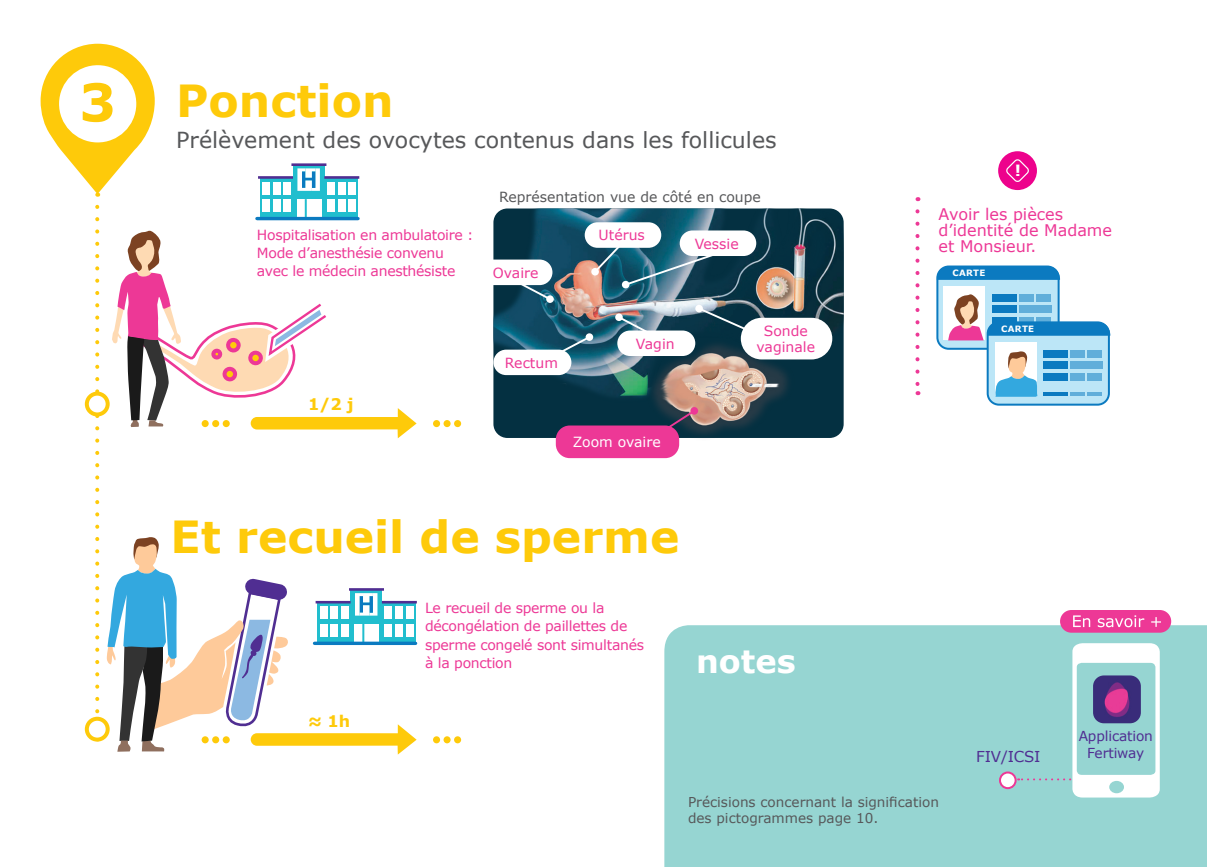
<style>
.page{position:relative;width:1207px;height:867px;background:#fff}
.page>*{position:absolute;margin:0;border:0;box-sizing:border-box;transform-origin:0 0}
.t1{font:52px "Merck";color:#feca0a}
.t2{font:700 52px "Verdana";color:#feca0a}
.t3{font:700 44.2px "Verdana";color:#feca0a}
.t4{font:700 32px "Verdana";color:#fff}
.t5{font:22px "Verdana";color:#57585a}
.t6{font:16px/16px "Verdana";color:#ed3896}
.t7{font:700 16px "Verdana";color:#feca0a}
.t8{font:700 15.4px "Verdana";color:#fff}
.t9{font:15px "Verdana";letter-spacing:-.01em;color:#502e92}
.t10{font:14px/18px "Verdana";letter-spacing:-.02em;color:#ed3896}
.t11{font:14px "Verdana";color:#57585a}
.t12{font:14px/16.8px "Verdana";color:#ed3896;text-align:center}
.t13{font:14px "Verdana";color:#fff}
.t14{font:13.8px/16.2px "Verdana";letter-spacing:-.01em;color:#502e92;text-align:center}
.t15{font:13.6px/16px "Verdana";color:#57585a}
.t16{font:700 8.6px "Verdana";letter-spacing:.035em;color:#fff}
</style>
<div class="page">
<img style="left:493px;top:208px;width:350px;height:230px">
<img style="left:630px;top:322px;width:170px;height:116px">
<svg style="left:95px;top:207px;width:4px;height:507px"></svg>
<svg style="left:87px;top:393px;width:21px;height:21px"></svg>
<div style="left:85px;top:391px;width:25px;height:25px;border:4px solid #feca0a;border-radius:50%"></div>
<svg style="left:87px;top:718px;width:21px;height:21px"></svg>
<div style="left:85px;top:716px;width:25px;height:25px;border:4px solid #feca0a;border-radius:50%"></div>
<div style="left:443px;top:420px;width:7px;height:7px;background:#feca0a;border-radius:50%"></div>
<div style="left:433px;top:420px;width:7px;height:7px;background:#feca0a;border-radius:50%"></div>
<div style="left:454px;top:420px;width:7px;height:7px;background:#feca0a;border-radius:50%"></div>
<div style="left:443px;top:736px;width:7px;height:7px;background:#feca0a;border-radius:50%"></div>
<div style="left:433px;top:736px;width:7px;height:7px;background:#feca0a;border-radius:50%"></div>
<div style="left:454px;top:736px;width:7px;height:7px;background:#feca0a;border-radius:50%"></div>
<svg style="left:112px;top:230px;width:304px;height:208px"></svg>
<svg style="left:915px;top:211px;width:4px;height:184px"></svg>
<div style="left:937px;top:266px;width:121px;height:83px;background:#bce6f7;border-radius:11px"></div>
<div style="left:936px;top:265px;width:123px;height:85px;border:2px solid #0b7ac0;border-radius:11px"></div>
<svg style="left:936px;top:265px;width:124px;height:16px;background:#288ac8"></svg>
<div style="left:943px;top:286px;width:41px;height:54px;background:#fff"></div>
<div style="left:987px;top:322px;width:121px;height:82px;background:#bce6f7;border-radius:11px"></div>
<div style="left:986px;top:321px;width:123px;height:84px;border:2px solid #0b7ac0;border-radius:11px"></div>
<svg style="left:948px;top:293px;width:163px;height:47px"></svg>
<div style="left:995px;top:342px;width:41px;height:54px;background:#fff"></div>
<svg style="left:995px;top:351px;width:42px;height:45px"></svg>
<div style="left:1043px;top:350px;width:24px;height:8px;background:#0b7ac0"></div>
<div style="left:1043px;top:373px;width:24px;height:8px;background:#0b7ac0"></div>
<hr style="left:1043px;top:392px;width:24px;height:4px;background:#0b7ac0">
<div style="left:1043px;top:361px;width:24px;height:8px;background:#0b7ac0"></div>
<div style="left:1069px;top:350px;width:15px;height:8px;background:#60aeda"></div>
<div style="left:1069px;top:373px;width:15px;height:8px;background:#60aeda"></div>
<svg style="left:1070px;top:392px;width:14px;height:4px"></svg>
<div style="left:1069px;top:361px;width:33px;height:8px;background:#60aeda"></div>
<div style="left:1087px;top:350px;width:14px;height:8px;background:#60aeda"></div>
<div style="left:1087px;top:373px;width:14px;height:8px;background:#60aeda"></div>
<hr style="left:1087px;top:392px;width:14px;height:4px;background:#60aeda">
<div style="left:591px;top:268px;width:8px;height:7px;background:#f8e0d6;border-radius:50%"></div>
<svg style="left:592px;top:230px;width:132px;height:57px;background:#336679"></svg>
<div style="left:622px;top:281px;width:7px;height:7px;background:#fff;border-radius:50%"></div>
<div style="left:584px;top:222px;width:77px;height:26px;background:#fff;border-radius:13px"></div>
<div style="left:679px;top:230px;width:77px;height:26px;background:#fff;border-radius:13px"></div>
<div style="left:617px;top:330px;width:78px;height:26px;background:#fff;border-radius:13px"></div>
<div style="left:493px;top:349px;width:78px;height:26px;background:#fff;border-radius:13px"></div>
<div style="left:480px;top:259px;width:72px;height:26px;background:#fff;border-radius:13px"></div>
<svg style="left:508px;top:276px;width:44px;height:25px"></svg>
<div style="left:546px;top:295px;width:8px;height:8px;background:#fff;border-radius:50%"></div>
<svg style="left:616px;top:314px;width:44px;height:26px"></svg>
<div style="left:615px;top:313px;width:8px;height:8px;background:#fff;border-radius:50%"></div>
<svg style="left:548px;top:334px;width:44px;height:26px"></svg>
<div style="left:585px;top:333px;width:8px;height:8px;background:#fff;border-radius:50%"></div>
<svg style="left:635px;top:408px;width:62px;height:42px;background:#435765"></svg>
<div style="left:690px;top:407px;width:8px;height:7px;background:#ed3896;border-radius:50%"></div>
<div style="left:556px;top:425px;width:123px;height:33px;background:#ed3896;border-radius:14px"></div>
<svg style="left:41px;top:44px;width:114px;height:153px"></svg>
<div style="left:59px;top:65px;width:78px;height:78px;background:#fff;border-radius:50%"></div>
<svg style="left:260px;top:191px;width:33px;height:26px"></svg>
<svg style="left:324px;top:191px;width:34px;height:26px"></svg>
<div style="left:293px;top:165px;width:31px;height:53px;background:#21bece"></div>
<svg style="left:258px;top:163px;width:101px;height:28px"></svg>
<div style="left:297px;top:199px;width:24px;height:19px;background:#fff"></div>
<svg style="left:305px;top:199px;width:2px;height:18px"></svg>
<div style="left:284px;top:182px;width:7px;height:12px;background:#fff"></div>
<div style="left:284px;top:200px;width:7px;height:12px;background:#fff"></div>
<div style="left:348px;top:182px;width:8px;height:12px;background:#fff"></div>
<div style="left:348px;top:200px;width:8px;height:12px;background:#fff"></div>
<div style="left:263px;top:182px;width:7px;height:12px;background:#fff"></div>
<div style="left:263px;top:200px;width:7px;height:12px;background:#fff"></div>
<div style="left:327px;top:182px;width:7px;height:12px;background:#fff"></div>
<div style="left:327px;top:200px;width:7px;height:12px;background:#fff"></div>
<div style="left:273px;top:182px;width:7px;height:12px;background:#fff"></div>
<div style="left:273px;top:200px;width:7px;height:12px;background:#fff"></div>
<div style="left:338px;top:182px;width:7px;height:12px;background:#fff"></div>
<div style="left:338px;top:200px;width:7px;height:12px;background:#fff"></div>
<hr style="left:257px;top:217px;width:101px;height:3px;background:#0b7ac0">
<svg style="left:107px;top:537px;width:310px;height:217px"></svg>
<div style="left:341px;top:606px;width:7px;height:13px;background:#fff"></div>
<div style="left:341px;top:624px;width:7px;height:12px;background:#fff"></div>
<div style="left:406px;top:606px;width:7px;height:13px;background:#fff"></div>
<div style="left:406px;top:624px;width:7px;height:12px;background:#fff"></div>
<div style="left:320px;top:606px;width:7px;height:13px;background:#fff"></div>
<div style="left:320px;top:624px;width:7px;height:12px;background:#fff"></div>
<div style="left:385px;top:606px;width:7px;height:13px;background:#fff"></div>
<div style="left:385px;top:624px;width:7px;height:12px;background:#fff"></div>
<div style="left:331px;top:606px;width:7px;height:13px;background:#fff"></div>
<div style="left:331px;top:624px;width:7px;height:12px;background:#fff"></div>
<div style="left:395px;top:606px;width:7px;height:13px;background:#fff"></div>
<div style="left:395px;top:624px;width:7px;height:12px;background:#fff"></div>
<svg style="left:314px;top:641px;width:101px;height:4px"></svg>
<div style="left:998px;top:151px;width:39px;height:39px;background:#ed028c;border-radius:50%"></div>
<svg style="left:1006px;top:159px;width:23px;height:23px"></svg>
<div style="left:741px;top:318px;width:91px;height:41px;background:#fff;border-radius:21px"></div>
<svg style="left:696px;top:306px;width:59px;height:29px;background:#315563"></svg>
<div style="left:695px;top:305px;width:8px;height:7px;background:#fff;border-radius:50%"></div>
<div style="left:664px;top:625px;width:543px;height:241px;background:#96d5d2"></div>
<div style="left:1060px;top:610px;width:111px;height:22px;background:#ed3896;border-radius:11px"></div>
<svg style="left:1073px;top:615px;width:88px;height:12px"></svg>
<div style="left:1000px;top:772px;width:15px;height:16px;background:#fff;border-radius:50%"></div>
<div style="left:999px;top:771px;width:17px;height:18px;border:2px solid #ed3896;border-radius:50%"></div>
<svg style="left:1018px;top:643px;width:141px;height:154px"></svg>
<p class="t1" style="left:62px;top:49px;width:41px">3</p>
<p class="t2" style="left:79px;top:66px;width:38px">3</p>
<p class="t3" style="left:176px;top:70px;width:219px">Ponction</p>
<p class="t5" style="left:176px;top:125px;width:602px">Prélèvement des ovocytes contenus dans les follicules</p>
<p class="t10" style="left:257px;top:225px;width:218px">Hospitalisation en ambulatoire :</p>
<p class="t10" style="left:257px;top:243px;width:200px">Mode d’anesthésie convenu avec le médecin anesthésiste</p>
<p class="t7" style="left:308px;top:393px;width:47px">1/2 j</p>
<p class="t11" style="left:499px;top:187px;width:263px">Représentation vue de côté en coupe</p>
<p class="t10" style="left:493px;top:263px;width:47px">Ovaire</p>
<p class="t10" style="left:505px;top:353px;width:55px">Rectum</p>
<p class="t10" style="left:598px;top:226px;width:48px">Utérus</p>
<p class="t10" style="left:694px;top:234px;width:45px">Vessie</p>
<p class="t10" style="left:636px;top:334px;width:40px">Vagin</p>
<p class="t12" style="left:756px;top:322px;width:60px">Sonde vaginale</p>
<p class="t13" style="left:573px;top:432px;width:89px">Zoom ovaire</p>
<p class="t3" style="left:171px;top:505px;width:510px">Et recueil de sperme</p>
<p class="t7" style="left:308px;top:709px;width:44px">≈ 1h</p>
<p class="t10" style="left:425px;top:599px;width:220px">Le recueil de sperme ou la décongélation de paillettes de sperme congelé sont simultanés</p>
<p class="t10" style="left:425px;top:653px;width:89px">à la ponction</p>
<p class="t4" style="left:696px;top:639px;width:101px">notes</p>
<p class="t8" style="left:1014px;top:159px;width:8px">!</p>
<p class="t6" style="left:938px;top:206px;width:175px">Avoir les pièces d’identité de Madame</p>
<p class="t6" style="left:938px;top:238px;width:99px">et Monsieur.</p>
<p class="t16" style="left:952px;top:267px;width:34px">CARTE</p>
<p class="t16" style="left:1001px;top:322px;width:34px">CARTE</p>
<p class="t9" style="left:976px;top:746px;width:66px">FIV/ICSI</p>
<p class="t14" style="left:1078px;top:728px;width:76px">Application<br>Fertiway</p>
<p class="t15" style="left:688px;top:794px;width:252px">Précisions concernant la signification des pictogrammes page 10.</p>
</div>
